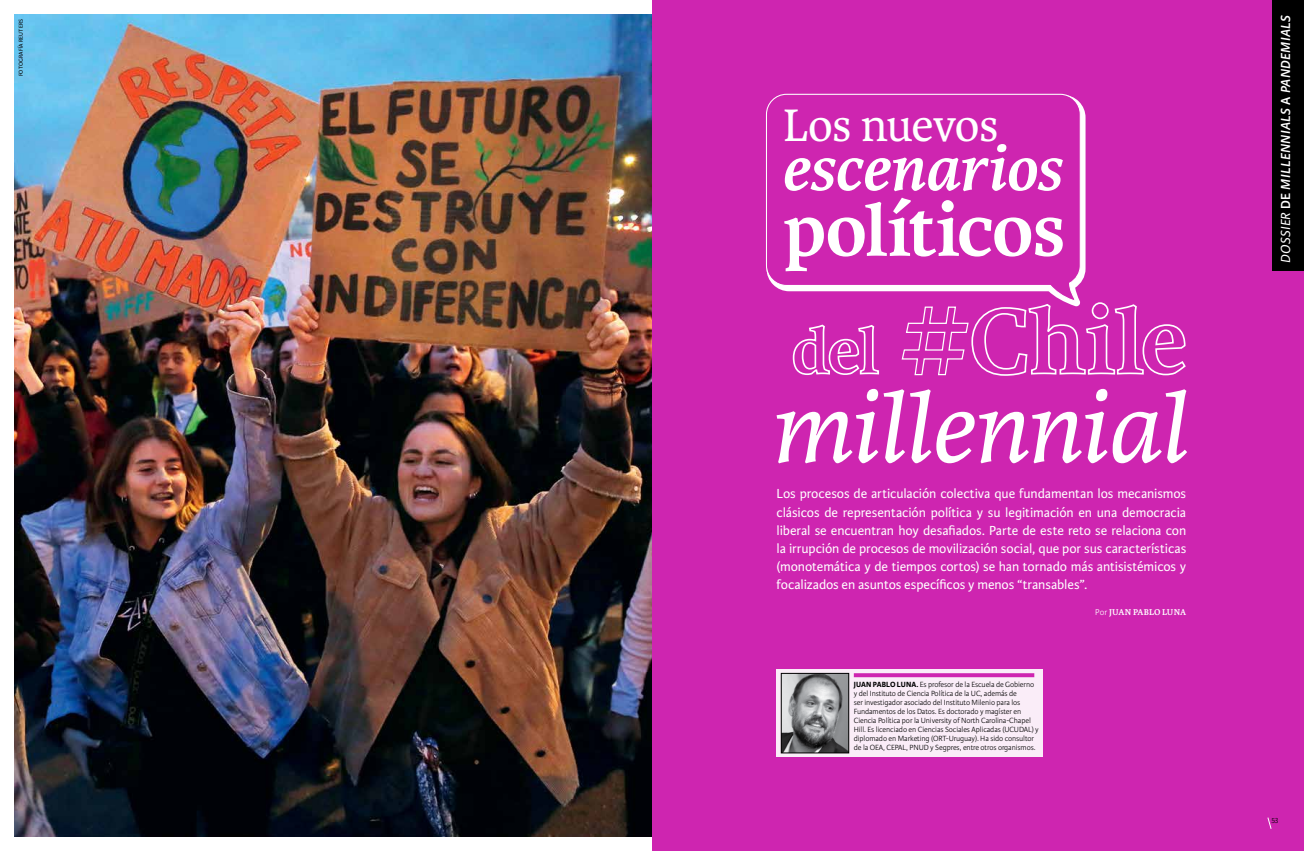
<style>
.page{position:relative;width:1304px;height:851px;background:#fff}
.page>*{position:absolute;margin:0;border:0;box-sizing:border-box;transform-origin:0 0}
.t1{font:italic 104.6px "Karmina";letter-spacing:-.02em;color:#fff}
.t2{font:700 77.9px "Karmina";letter-spacing:-.02em;color:#fff}
.t3{font:italic 700 65.5px "Karmina";letter-spacing:-.01em;color:#fff}
.t4{font:48.5px "Karmina";letter-spacing:-.015em;color:#fff}
.t5{font:14px/18px "Karmina Sans";letter-spacing:-.005em;color:#fff;text-align:justify}
.t6{font:italic 600 14px "Karmina Sans";letter-spacing:.02em;color:#fff}
.t7{font:700 9px "Karmina";letter-spacing:.01em;color:#fff}
.t8{font:300 8px/9px "Karmina Sans";letter-spacing:-.01em;color:#000}
.t9{font:6px "Karmina Sans";letter-spacing:.02em;color:#000}
.s1{font-family:"Karmina Sans";font-weight:300}
.s2{font-weight:700}
.s3{font-weight:400}
.s4{font-style:normal}
</style>
<div class="page">
<div style="left:652px;top:0;width:652px;height:850px;background:#ce25b0"></div>
<svg style="left:1267px;top:817px;width:5px;height:12px"></svg>
<img style="left:14px;top:15px;width:638px;height:820px">
<div style="left:1272px;top:0;width:32px;height:270px;background:#000"></div>
<div style="left:776px;top:669px;width:266px;height:88px;background:#faedf8"></div>
<svg style="left:854px;top:673px;width:180px;height:4px"></svg>
<img style="left:783px;top:675px;width:64px;height:76px">
<div style="left:781px;top:673px;width:68px;height:80px;border:1px solid #000"></div>
<svg style="left:1081px;top:104px;width:5px;height:178px"></svg>
<svg style="left:766px;top:93px;width:315px;height:208px"></svg>
<svg style="left:792px;top:324px;width:88px;height:51px"></svg>
<svg style="left:901px;top:301px;width:285px;height:75px"></svg>
<p class="t9" style="left:18px;top:76px;width:59px;rotate:-90deg">fotografía reuters</p>
<h3 class="t4" style="left:783px;top:98px;width:217px">Los nuevos</h3>
<h3 class="t3" style="left:781px;top:131px;width:283px">escenarios</h3>
<h2 class="t2" style="left:784px;top:186px;width:283px">políticos</h2>
<h1 class="t1" style="left:770px;top:370px;width:418px">millennial</h1>
<p class="t5" style="left:777px;top:485px;width:411px">Los procesos de articulación colectiva que fundamentan los mecanismos clásicos de representación política y su legitimación en una democracia liberal se encuentran hoy desafiados. Parte de este reto se relaciona con la irrupción de procesos de movilización social, que por sus características (monotemática y de tiempos cortos) se han tornado más antisistémicos y focalizados en asuntos específicos y menos “transables”.</p>
<p class="t7" style="left:1095px;top:607px;width:92px"><span class="s1">Por</span> JUAN PABLO LUNA</p>
<p class="t8" style="left:854px;top:680px;width:187px"><span class="s2">JUAN PABLO LUNA.</span> Es profesor de la Escuela de Gobierno y del I nstituto de Ciencia Política de la UC, además de<br>ser investigador asociado del I nstituto Milenio para los Fundamentos de los Datos. Es doctorado y magíster en Ciencia Política por la U niversity of North Carolina-Chapel Hill. Es licenciado en Ciencias Sociales Aplicadas (UCU DAL) y diplomado en Marketing (ORT-U ruguay). Ha sido consultor de la OEA, CEPAL, PNU D y Segpres, entre otros organismos.</p>
<h3 class="t6" style="left:1278px;top:263px;width:250px;rotate:-90deg"><span class="s3">DOSSIER</span> <span class="s4">De</span> millennials <span class="s4">a</span> pandemials</h3>
<p class="t8" style="left:1271px;top:816px;width:9px">53</p>
</div>
